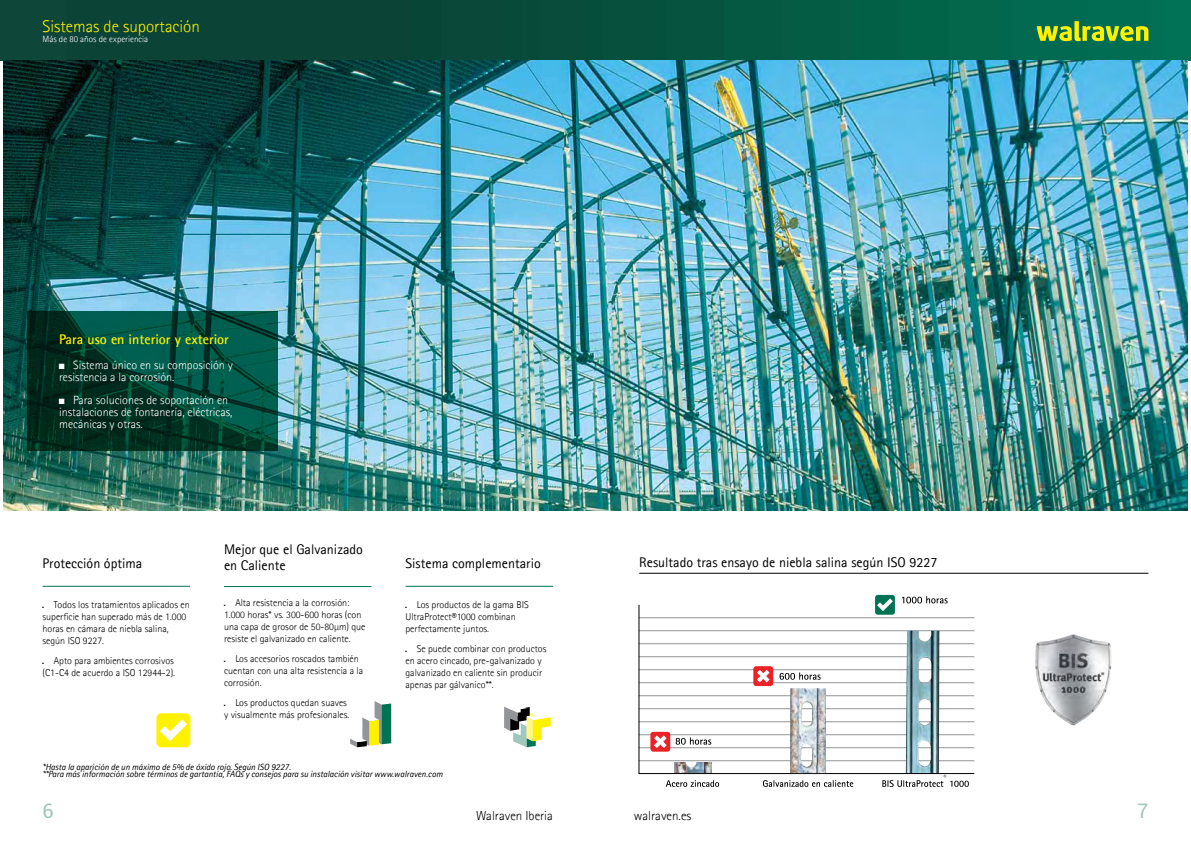
<style>
.page{position:relative;width:1191px;height:842px;background:#fff}
.page>*{position:absolute;margin:0;border:0;box-sizing:border-box;transform-origin:0 0}
.t1{font:42px "Techno Hideo";color:#fff}
.t2{font:20px "Roboto";color:#9fc7bc}
.t3{font:300 17px "Rotis Sans Serif Std";color:#fff200}
.t4{font:14px/16px "Rotis Sans Serif Std";color:#000}
.t5{font:700 14px "Rotis Sans Serif Std";color:#fff200}
.t6{font:300 13px "Rotis Sans Serif Std";color:#000}
.t7{font:300 12px/12px "Rotis Sans Serif Std";color:#fff}
.t8{font:300 10px/12px "Rotis Sans Serif Std";color:#000}
.t9{font:italic 9px/7px "Rotis Sans Serif Std";color:#000}
.t10{font:300 9px "Rotis Sans Serif Std";letter-spacing:.005em;color:#fff}
.s1{font-family:"Techno Hideo";font-weight:400}
</style>
<div class="page">
<img style="left:0;top:0;width:1191px;height:61px">
<svg style="left:1036px;top:21px;width:112px;height:20px;background:#73a82c"></svg>
<hr style="left:639px;top:573px;width:509px;height:1px;background:#000">
<svg style="left:674px;top:748px;width:38px;height:1px"></svg>
<svg style="left:665px;top:775px;width:303px;height:12px"></svg>
<svg style="left:675px;top:737px;width:36px;height:8px"></svg>
<svg style="left:901px;top:618px;width:44px;height:1px"></svg>
<svg style="left:902px;top:596px;width:45px;height:7px"></svg>
<img style="left:674px;top:762px;width:38px;height:11px">
<hr style="left:639px;top:617px;width:335px;height:1px;background:#939598">
<hr style="left:639px;top:630px;width:335px;height:1px;background:#939598">
<hr style="left:639px;top:643px;width:335px;height:1px;background:#939598">
<hr style="left:639px;top:656px;width:335px;height:1px;background:#939598">
<hr style="left:639px;top:669px;width:335px;height:1px;background:#939598">
<hr style="left:639px;top:682px;width:335px;height:1px;background:#939598">
<hr style="left:639px;top:695px;width:335px;height:1px;background:#939598">
<hr style="left:639px;top:708px;width:335px;height:1px;background:#939598">
<hr style="left:639px;top:721px;width:335px;height:1px;background:#939598">
<hr style="left:639px;top:734px;width:335px;height:1px;background:#939598">
<hr style="left:639px;top:747px;width:335px;height:1px;background:#939598">
<hr style="left:639px;top:760px;width:335px;height:1px;background:#939598">
<img style="left:905px;top:631px;width:34px;height:142px">
<hr style="left:639px;top:773px;width:335px;height:1px;background:#000">
<hr style="left:639px;top:605px;width:1px;height:169px;background:#000">
<div style="left:875px;top:595px;width:20px;height:20px;background:#007355;border-radius:3px"></div>
<svg style="left:877px;top:598px;width:16px;height:13px"></svg>
<div style="left:753px;top:666px;width:20px;height:20px;background:#eb2228;border-radius:3px"></div>
<svg style="left:757px;top:670px;width:12px;height:12px"></svg>
<div style="left:650px;top:732px;width:20px;height:20px;background:#eb2228;border-radius:3px"></div>
<svg style="left:654px;top:735px;width:12px;height:13px"></svg>
<img style="left:1035px;top:634px;width:76px;height:91px">
<svg style="left:779px;top:672px;width:41px;height:8px"></svg>
<img style="left:790px;top:688px;width:36px;height:85px">
<img style="left:3px;top:61px;width:574px;height:449px">
<img style="left:577px;top:61px;width:610px;height:449px">
<hr style="left:43px;top:586px;width:147px;height:1px;background:#007355">
<hr style="left:224px;top:586px;width:147px;height:1px;background:#007355">
<hr style="left:405px;top:586px;width:148px;height:1px;background:#007355">
<div style="left:156px;top:713px;width:34px;height:34px;background:#fff200;border-radius:5px"></div>
<svg style="left:160px;top:719px;width:27px;height:22px"></svg>
<svg style="left:350px;top:701px;width:41px;height:46px"></svg>
<svg style="left:504px;top:706px;width:47px;height:41px"></svg>
<svg style="left:27px;top:311px;width:251px;height:139px;background:#004232"></svg>
<h3 class="t3" style="left:43px;top:16px;width:159px">Sistemas de suportación</h3>
<p class="t10" style="left:43px;top:34px;width:107px">Más de 80 años de experiencia</p>
<h3 class="t5" style="left:59px;top:331px;width:171px">Para uso en interior y exterior</h3>
<h1 class="t1" style="left:59px;top:339px;width:9px">.</h1>
<p class="t7" style="left:59px;top:358px;width:175px;text-indent:14px">Sistema único en su composición y resistencia a la corrosión.</p>
<h1 class="t1" style="left:59px;top:374px;width:9px">.</h1>
<p class="t7" style="left:59px;top:394px;width:175px;text-indent:14px">Para soluciones de soportación en instalaciones de fontanería, eléctricas, mecánicas y otras.</p>
<h3 class="t4" style="left:224px;top:541px;width:140px">Mejor que el Galvanizado en Caliente</h3>
<p class="t8" style="left:224px;top:596px;width:143px"><span class="s1">.</span> Alta resistencia a la corrosión:<br>1.000 horas* vs. 300-600 horas (con una capa de grosor de 50-80μm) que resiste el galvanizado en caliente.</p>
<p class="t8" style="left:224px;top:652px;width:141px"><span class="s1">.</span> Los accesorios roscados también cuentan con una alta resistencia a la corrosión.</p>
<p class="t8" style="left:224px;top:696px;width:127px"><span class="s1">.</span> Los productos quedan suaves y visualmente más profesionales.</p>
<h3 class="t4" style="left:43px;top:555px;width:101px">Protección óptima</h3>
<h3 class="t4" style="left:639px;top:554px;width:300px">Resultado tras ensayo de niebla salina según ISO 9227</h3>
<p class="t8" style="left:43px;top:599px;width:149px"><span class="s1">.</span> Todos los tratamientos aplicados en superficie han superado más de 1.000 horas en cámara de niebla salina, según ISO 9227.</p>
<p class="t8" style="left:43px;top:655px;width:134px"><span class="s1">.</span> Apto para ambientes corrosivos (C1-C4 de acuerdo a ISO 12944-2).</p>
<h3 class="t4" style="left:405px;top:555px;width:137px">Sistema complementario</h3>
<p class="t8" style="left:405px;top:599px;width:125px"><span class="s1">.</span> Los productos de la gama BIS<br>UltraProtect®1000 combinan perfectamente juntos.</p>
<p class="t8" style="left:405px;top:643px;width:142px"><span class="s1">.</span> Se puede combinar con productos en acero cincado, pre-galvanizado y galvanizado en caliente sin producir apenas par gálvanico**.</p>
<p class="t9" style="left:43px;top:764px;width:402px">*Hasta la aparición de un máximo de 5% de óxido rojo. Según ISO 9227.<br>**Para más información sobre términos de gartantía, FAQs y consejos para su instalación visitar www.walraven.com</p>
<h2 class="t2" style="left:43px;top:797px;width:13px">6</h2>
<h3 class="t6" style="left:476px;top:808px;width:78px">Walraven Iberia</h3>
<h3 class="t6" style="left:634px;top:808px;width:59px">walraven.es</h3>
<h2 class="t2" style="left:1137px;top:797px;width:13px">7</h2>
</div>
